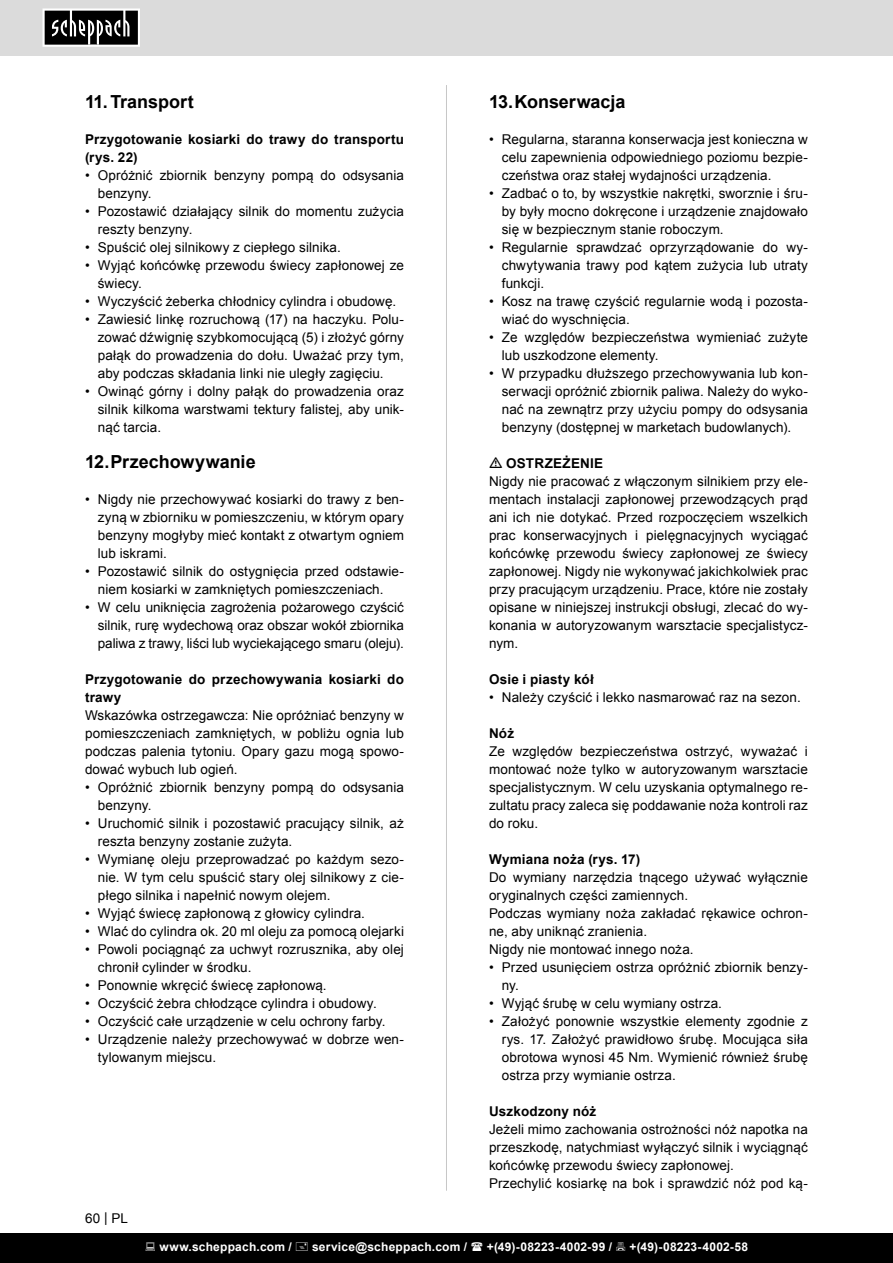
<style>
.page{position:relative;width:893px;height:1263px;background:#fff}
.page>*{position:absolute;margin:0;border:0;box-sizing:border-box;transform-origin:0 0}
.t1{font:700 18px "Arial";color:#000}
.t2{font:13.5px/18px "Arial";letter-spacing:.01em;color:#000;text-align:justify}
.t3{font:700 13.5px/18px "Arial";letter-spacing:.015em;color:#000}
.t4{font:700 12px "Arial";letter-spacing:.02em;color:#fff}
</style>
<div class="page">
<div style="left:0;top:0;width:893px;height:55px;background:#dbdbdb"></div>
<svg style="left:43px;top:9px;width:97px;height:38px;background:#4e4e4e"></svg>
<hr style="left:446px;top:85px;width:1px;height:1106px;background:#c7c7c7">
<div style="left:0;top:1233px;width:893px;height:30px;background:#000"></div>
<p class="t1" style="left:85px;top:90px;width:110px">11.Transport</p>
<p class="t3" style="left:85px;top:131px;width:320px">Przygotowanie kosiarki do trawy do transportu (rys. 22)</p>
<p class="t2" style="left:98px;top:166px;width:308px;text-indent:-13px">• Opróżnić zbiornik benzyny pompą do odsysania benzyny.</p>
<p class="t2" style="left:98px;top:202px;width:308px;text-indent:-13px">• Pozostawić działający silnik do momentu zużycia reszty benzyny.</p>
<p class="t2" style="left:85px;top:238px;width:257px">• Spuścić olej silnikowy z ciepłego silnika.</p>
<p class="t2" style="left:98px;top:256px;width:308px;text-indent:-13px">• Wyjąć końcówkę przewodu świecy zapłonowej ze świecy.</p>
<p class="t2" style="left:85px;top:292px;width:313px">• Wyczyścić żeberka chłodnicy cylindra i obudowę.</p>
<p class="t2" style="left:98px;top:310px;width:308px;text-indent:-13px">• Zawiesić linkę rozruchową (17) na haczyku. Polu&shy;zować dźwignię szybkomocującą (5) i złożyć górny pałąk do prowadzenia do dołu. Uważać przy tym, aby podczas składania linki nie uległy zagięciu.</p>
<p class="t2" style="left:98px;top:382px;width:308px;text-indent:-13px">• Owinąć górny i dolny pałąk do prowadzenia oraz silnik kilkoma warstwami tektury falistej, aby unik&shy;nąć tarcia.</p>
<p class="t1" style="left:85px;top:450px;width:172px">12.Przechowywanie</p>
<p class="t2" style="left:98px;top:490px;width:308px;text-indent:-13px">• Nigdy nie przechowywać kosiarki do trawy z ben&shy;zyną w zbiorniku w pomieszczeniu, w którym opary benzyny mogłyby mieć kontakt z otwartym ogniem lub iskrami.</p>
<p class="t2" style="left:85px;top:562px;width:320px;text-align:center">• Pozostawić silnik do ostygnięcia przed odstawie&shy;niem kosiarki w zamkniętych pomieszczeniach.</p>
<p class="t2" style="left:98px;top:598px;width:308px;text-indent:-13px">• W celu uniknięcia zagrożenia pożarowego czyścić silnik, rurę wydechową oraz obszar wokół zbiornika paliwa z trawy, liści lub wyciekającego smaru (oleju).</p>
<p class="t3" style="left:85px;top:671px;width:320px">Przygotowanie do przechowywania kosiarki do trawy</p>
<p class="t2" style="left:85px;top:706px;width:320px">Wskazówka ostrzegawcza: Nie opróżniać benzyny w pomieszczeniach zamkniętych, w pobliżu ognia lub podczas palenia tytoniu. Opary gazu mogą spowo&shy;dować wybuch lub ogień.</p>
<p class="t2" style="left:98px;top:778px;width:308px;text-indent:-13px">• Opróżnić zbiornik benzyny pompą do odsysania benzyny.</p>
<p class="t2" style="left:98px;top:814px;width:308px;text-indent:-13px">• Uruchomić silnik i pozostawić pracujący silnik, aż reszta benzyny zostanie zużyta.</p>
<p class="t2" style="left:98px;top:850px;width:308px;text-indent:-13px">• Wymianę oleju przeprowadzać po każdym sezo&shy;nie. W tym celu spuścić stary olej silnikowy z cie&shy;płego silnika i napełnić nowym olejem.</p>
<p class="t2" style="left:85px;top:904px;width:281px">• Wyjąć świecę zapłonową z głowicy cylindra.</p>
<p class="t2" style="left:85px;top:922px;width:320px">• Wlać do cylindra ok. 20 ml oleju za pomocą olejarki</p>
<p class="t2" style="left:98px;top:940px;width:308px;text-indent:-13px">• Powoli pociągnąć za uchwyt rozrusznika, aby olej chronił cylinder w środku.</p>
<p class="t2" style="left:85px;top:976px;width:243px">• Ponownie wkręcić świecę zapłonową.</p>
<p class="t2" style="left:85px;top:994px;width:293px">• Oczyścić żebra chłodzące cylindra i obudowy.</p>
<p class="t2" style="left:85px;top:1012px;width:302px">• Oczyścić całe urządzenie w celu ochrony farby.</p>
<p class="t2" style="left:98px;top:1030px;width:308px;text-indent:-13px">• Urządzenie należy przechowywać w dobrze wen&shy;tylowanym miejscu.</p>
<p class="t2" style="left:85px;top:1210px;width:44px">60 | PL</p>
<p class="t1" style="left:489px;top:90px;width:138px">13.Konserwacja</p>
<p class="t2" style="left:502px;top:130px;width:308px;text-indent:-13px">• Regularna, staranna konserwacja jest konieczna w celu zapewnienia odpowiedniego poziomu bezpie&shy;czeństwa oraz stałej wydajności urządzenia.</p>
<p class="t2" style="left:502px;top:184px;width:308px;text-indent:-13px">• Zadbać o to, by wszystkie nakrętki, sworznie i śru&shy;by były mocno dokręcone i urządzenie znajdowało się w bezpiecznym stanie roboczym.</p>
<p class="t2" style="left:502px;top:238px;width:308px;text-indent:-13px">• Regularnie sprawdzać oprzyrządowanie do wy&shy;chwytywania trawy pod kątem zużycia lub utraty funkcji.</p>
<p class="t2" style="left:502px;top:292px;width:308px;text-indent:-13px">• Kosz na trawę czyścić regularnie wodą i pozosta&shy;wiać do wyschnięcia.</p>
<p class="t2" style="left:502px;top:328px;width:308px;text-indent:-13px">• Ze względów bezpieczeństwa wymieniać zużyte lub uszkodzone elementy.</p>
<p class="t2" style="left:502px;top:364px;width:308px;text-indent:-13px">• W przypadku dłuższego przechowywania lub kon&shy;serwacji opróżnić zbiornik paliwa. Należy do wyko&shy;nać na zewnątrz przy użyciu pompy do odsysania benzyny (dostępnej w marketach budowlanych).</p>
<p class="t3" style="left:506px;top:455px;width:98px">OSTRZEŻENIE</p>
<p class="t2" style="left:489px;top:472px;width:320px">Nigdy nie pracować z włączonym silnikiem przy ele&shy;mentach instalacji zapłonowej przewodzących prąd ani ich nie dotykać. Przed rozpoczęciem wszelkich prac konserwacyjnych i pielęgnacyjnych wyciągać końcówkę przewodu świecy zapłonowej ze świecy zapłonowej. Nigdy nie wykonywać jakichkolwiek prac przy pracującym urządzeniu. Prace, które nie zostały opisane w niniejszej instrukcji obsługi, zlecać do wy&shy;konania w autoryzowanym warsztacie specjalistycz&shy;nym.</p>
<p class="t3" style="left:489px;top:671px;width:106px">Osie i piasty kół</p>
<p class="t2" style="left:489px;top:688px;width:313px">• Należy czyścić i lekko nasmarować raz na sezon.</p>
<p class="t3" style="left:489px;top:725px;width:27px">Nóż</p>
<p class="t2" style="left:489px;top:742px;width:320px">Ze względów bezpieczeństwa ostrzyć, wyważać i montować noże tylko w autoryzowanym warsztacie specjalistycznym. W celu uzyskania optymalnego re&shy;zultatu pracy zaleca się poddawanie noża kontroli raz do roku.</p>
<p class="t3" style="left:489px;top:851px;width:153px">Wymiana noża (rys. 17)</p>
<p class="t2" style="left:489px;top:868px;width:320px">Do wymiany narzędzia tnącego używać wyłącznie oryginalnych części zamiennych.</p>
<p class="t2" style="left:489px;top:904px;width:320px">Podczas wymiany noża zakładać rękawice ochron&shy;ne, aby uniknąć zranienia.</p>
<p class="t2" style="left:489px;top:940px;width:206px">Nigdy nie montować innego noża.</p>
<p class="t2" style="left:502px;top:958px;width:308px;text-indent:-13px">• Przed usunięciem ostrza opróżnić zbiornik benzy&shy;ny.</p>
<p class="t2" style="left:489px;top:994px;width:235px">• Wyjąć śrubę w celu wymiany ostrza.</p>
<p class="t2" style="left:502px;top:1012px;width:308px;text-indent:-13px">• Założyć ponownie wszystkie elementy zgodnie z rys. 17. Założyć prawidłowo śrubę. Mocująca siła obrotowa wynosi 45 Nm. Wymienić również śrubę ostrza przy wymianie ostrza.</p>
<p class="t3" style="left:489px;top:1103px;width:109px">Uszkodzony nóż</p>
<p class="t2" style="left:489px;top:1120px;width:320px">Jeżeli mimo zachowania ostrożności nóż napotka na przeszkodę, natychmiast wyłączyć silnik i wyciągnąć końcówkę przewodu świecy zapłonowej.</p>
<p class="t2" style="left:489px;top:1174px;width:320px">Przechylić kosiarkę na bok i sprawdzić nóż pod ką-</p>
<p class="t4" style="left:159px;top:1239px;width:134px">www.scheppach.com /</p>
<p class="t4" style="left:312px;top:1239px;width:157px">service@scheppach.com /</p>
<p class="t4" style="left:487px;top:1239px;width:127px">+(49)-08223-4002-99 /</p>
<p class="t4" style="left:629px;top:1239px;width:120px">+(49)-08223-4002-58</p>
</div>
